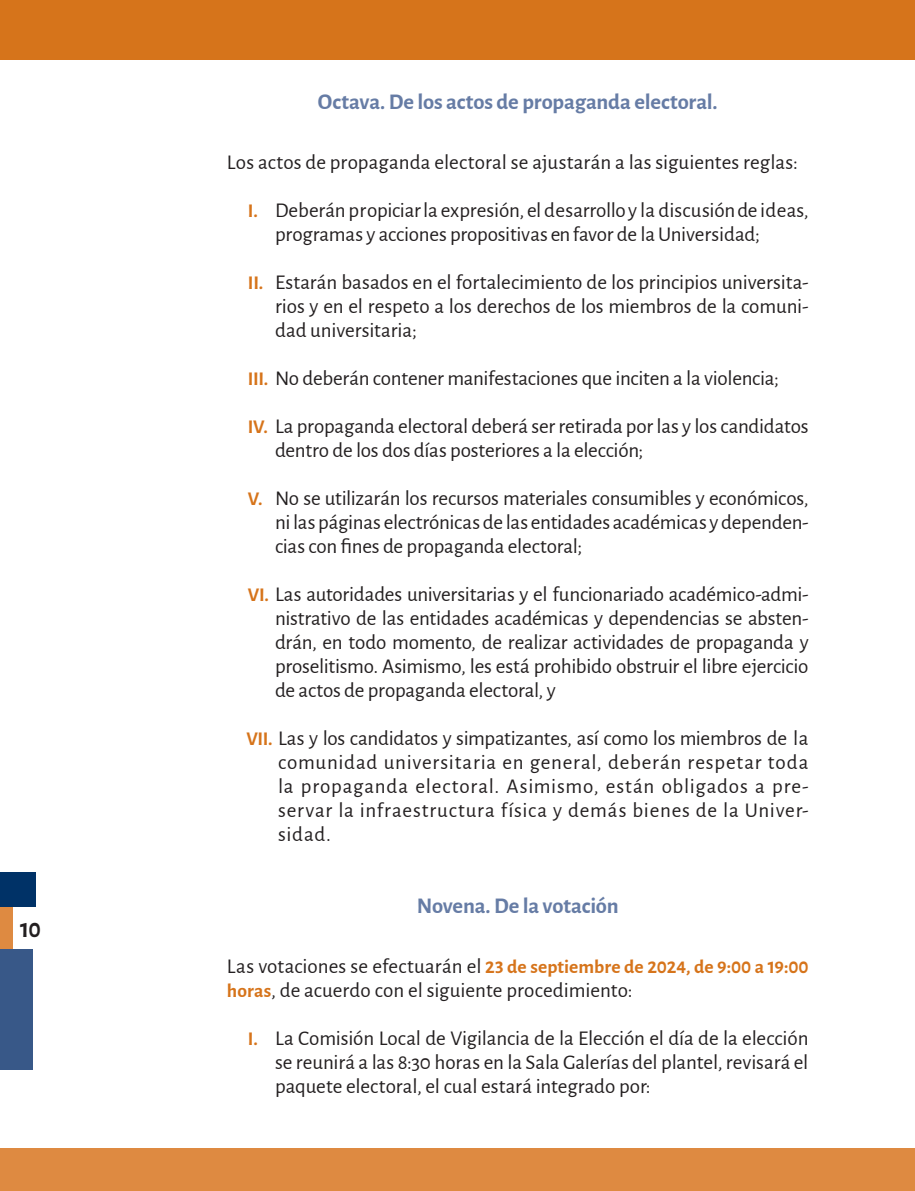
<style>
.page{position:relative;width:915px;height:1191px;background:#fff}
.page>*{position:absolute;margin:0;border:0;box-sizing:border-box;transform-origin:0 0}
.t1{font:700 24px "Alegreya Sans";color:#231f20}
.t2{font:700 22.5px "Alegreya Sans";letter-spacing:-.01em;color:#667ca5}
.t3{font:21px/24px "Alegreya Sans";letter-spacing:-.005em;color:#231f20;text-align:justify}
.t4{font:700 19.5px "Alegreya Sans";color:#d6741b}
.s1{font-weight:700;font-size:19.5px;color:#d6741b}
.s2{font-weight:400;font-size:21px;color:#231f20}
</style>
<div class="page">
<div style="left:0;top:895px;width:13px;height:56px;background:#de8a41"></div>
<div style="left:0;top:872px;width:35px;height:34px;background:#003267"></div>
<div style="left:0;top:0;width:914px;height:60px;background:#d6741b"></div>
<div style="left:0;top:1147px;width:914px;height:44px;background:#de8a41"></div>
<div style="left:0;top:949px;width:33px;height:120px;background:#385888"></div>
<p class="t1" style="left:20px;top:912px;width:22px">10</p>
<p class="t2" style="left:318px;top:85px;width:401px">Octava. De los actos de propaganda electoral.</p>
<p class="t3" style="left:227px;top:149px;width:572px">Los actos de propaganda electoral se ajustarán a las siguientes reglas:</p>
<p class="t3" style="left:275px;top:197px;width:535px;text-indent:-27px"><span class="s1">I.</span> Deberán propiciar la expresión, el desarrollo y la discusión de ideas, programas y acciones propositivas en favor de la Universidad;</p>
<p class="t3" style="left:275px;top:269px;width:535px;text-indent:-27px"><span class="s1">II.</span> Estarán basados en el fortalecimiento de los principios universita&shy;rios y en el respeto a los derechos de los miembros de la comuni&shy;dad universitaria;</p>
<p class="t3" style="left:248px;top:365px;width:532px"><span class="s1">III.</span> No deberán contener manifestaciones que inciten a la violencia;</p>
<p class="t3" style="left:275px;top:413px;width:535px;text-indent:-27px"><span class="s1">IV.</span> La propaganda electoral deberá ser retirada por las y los candidatos dentro de los dos días posteriores a la elección;</p>
<p class="t3" style="left:275px;top:485px;width:535px;text-indent:-27px"><span class="s1">V.</span> No se utilizarán los recursos materiales consumibles y económicos, ni las páginas electrónicas de las entidades académicas y dependen&shy;cias con fines de propaganda electoral;</p>
<p class="t3" style="left:275px;top:581px;width:535px;text-indent:-27px"><span class="s1">VI.</span> Las autoridades universitarias y el funcionariado académico-admi&shy;nistrativo de las entidades académicas y dependencias se absten&shy;drán, en todo momento, de realizar actividades de propaganda y proselitismo. Asimismo, les está prohibido obstruir el libre ejercicio de actos de propaganda electoral, y</p>
<p class="t3" style="left:278px;top:725px;width:532px;text-indent:-32px"><span class="s1">VII.</span> Las y los candidatos y simpatizantes, así como los miembros de la comunidad universitaria en general, deberán respetar toda la propaganda electoral. Asimismo, están obligados a pre&shy;servar la infraestructura física y demás bienes de la Univer&shy;sidad.</p>
<p class="t2" style="left:416px;top:889px;width:203px">Novena. De la votación</p>
<p class="t4" style="left:227px;top:952px;width:583px"><span class="s2">Las votaciones se efectuarán el</span> 23 de septiembre de 2024, de 9:00 a 19:00</p>
<p class="t3" style="left:227px;top:977px;width:407px"><span class="s1">horas</span>, de acuerdo con el siguiente procedimiento:</p>
<p class="t3" style="left:275px;top:1025px;width:535px;text-indent:-27px"><span class="s1">I.</span> La Comisión Local de Vigilancia de la Elección el día de la elección se reunirá a las 8:30 horas en la Sala Galerías del plantel, revisará el paquete electoral, el cual estará integrado por:</p>
</div>
